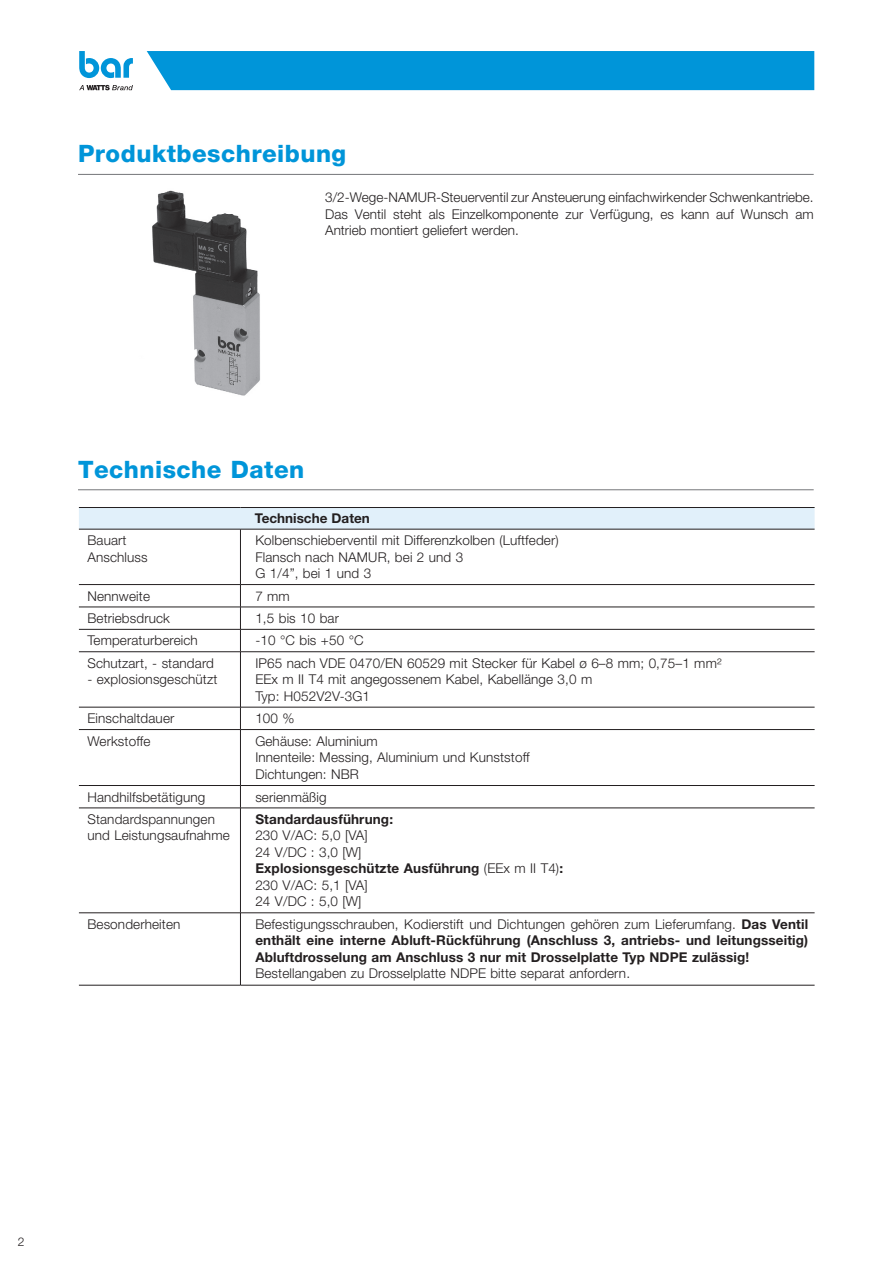
<style>
.page{position:relative;width:893px;height:1263px;background:#fff}
.page>*{position:absolute;margin:0;border:0;box-sizing:border-box;transform-origin:0 0}
.t1{font:800 24px "Helvetica Neue LT Std";letter-spacing:.02em;color:#0095d9}
.t2{font:300 13.5px/16.5px "Helvetica Neue LT Std";letter-spacing:.01em;color:#231f20}
.t3{font:700 13.5px/16.5px "Helvetica Neue LT Std";letter-spacing:.01em;color:#231f20;text-align:justify}
.t4{font:300 12px "Helvetica Neue LT Std";color:#231f20}
.s1{font-weight:700}
.s2{font-weight:300}
</style>
<div class="page">
<div style="left:147px;top:51px;width:667px;height:39px;background:#0095d9"></div>
<svg style="left:79px;top:51px;width:54px;height:27px"></svg>
<svg style="left:79px;top:85px;width:54px;height:5px"></svg>
<hr style="left:78px;top:489px;width:736px;height:1px;background:#757679">
<div style="left:79px;top:508px;width:736px;height:21px;background:#e1f0fa"></div>
<hr style="left:240px;top:529px;width:1px;height:55px;background:#231f20">
<svg style="left:240px;top:585px;width:1px;height:66px"></svg>
<hr style="left:240px;top:652px;width:1px;height:55px;background:#231f20">
<svg style="left:240px;top:708px;width:1px;height:21px"></svg>
<hr style="left:240px;top:730px;width:1px;height:55px;background:#231f20">
<svg style="left:240px;top:786px;width:1px;height:22px"></svg>
<hr style="left:240px;top:808px;width:1px;height:105px;background:#231f20">
<hr style="left:240px;top:913px;width:1px;height:72px;background:#231f20">
<hr style="left:79px;top:507px;width:161px;height:1px;background:#231f20">
<hr style="left:240px;top:507px;width:575px;height:1px;background:#231f20">
<hr style="left:79px;top:529px;width:161px;height:1px;background:#231f20">
<hr style="left:240px;top:529px;width:575px;height:1px;background:#231f20">
<hr style="left:79px;top:584px;width:161px;height:1px;background:#231f20">
<hr style="left:240px;top:584px;width:575px;height:1px;background:#231f20">
<hr style="left:79px;top:607px;width:161px;height:1px;background:#231f20">
<hr style="left:240px;top:607px;width:575px;height:1px;background:#231f20">
<hr style="left:79px;top:629px;width:161px;height:1px;background:#231f20">
<hr style="left:240px;top:629px;width:575px;height:1px;background:#231f20">
<hr style="left:79px;top:651px;width:161px;height:1px;background:#231f20">
<hr style="left:240px;top:651px;width:575px;height:1px;background:#231f20">
<hr style="left:79px;top:707px;width:161px;height:1px;background:#231f20">
<hr style="left:240px;top:707px;width:575px;height:1px;background:#231f20">
<hr style="left:79px;top:729px;width:161px;height:1px;background:#231f20">
<hr style="left:240px;top:729px;width:575px;height:1px;background:#231f20">
<hr style="left:79px;top:785px;width:161px;height:1px;background:#231f20">
<hr style="left:240px;top:785px;width:575px;height:1px;background:#231f20">
<hr style="left:79px;top:808px;width:161px;height:1px;background:#231f20">
<hr style="left:240px;top:808px;width:575px;height:1px;background:#231f20">
<hr style="left:79px;top:912px;width:161px;height:1px;background:#231f20">
<hr style="left:240px;top:912px;width:575px;height:1px;background:#231f20">
<hr style="left:79px;top:985px;width:161px;height:1px;background:#231f20">
<hr style="left:240px;top:985px;width:575px;height:1px;background:#231f20">
<hr style="left:78px;top:174px;width:736px;height:1px;background:#757679">
<img style="left:152px;top:190px;width:108px;height:206px">
<h1 class="t1" style="left:78px;top:139px;width:270px">Produktbeschreibung</h1>
<p class="t2" style="left:325px;top:189px;width:490px;text-align:justify">3/2-Wege-NAMUR-Steuerventil zur Ansteuerung einfachwirkender Schwenkantriebe.<br>Das Ventil steht als Einzelkomponente zur Verfügung, es kann auf Wunsch am Antrieb montiert geliefert werden.</p>
<h1 class="t1" style="left:78px;top:455px;width:228px">Technische Daten</h1>
<p class="t3" style="left:255px;top:510px;width:116px">Technische Daten</p>
<p class="t2" style="left:87px;top:532px;width:62px">Bauart<br>Anschluss</p>
<p class="t2" style="left:255px;top:532px;width:305px">Kolbenschieberventil mit Differenzkolben (Luftfeder)<br>Flansch nach NAMUR, bei 2 und 3<br>G 1/4”, bei 1 und 3</p>
<p class="t2" style="left:87px;top:587px;width:64px">Nennweite</p>
<p class="t2" style="left:255px;top:587px;width:36px">7 mm</p>
<p class="t2" style="left:87px;top:610px;width:84px">Betriebsdruck</p>
<p class="t2" style="left:255px;top:610px;width:85px">1,5 bis 10 bar</p>
<p class="t2" style="left:87px;top:632px;width:112px">Temperaturbereich</p>
<p class="t2" style="left:255px;top:632px;width:110px">-10 °C bis +50 °C</p>
<p class="t2" style="left:87px;top:654px;width:128px">Schutzart, - standard</p>
<p class="t2" style="left:87px;top:671px;width:132px">- explosionsgeschützt</p>
<p class="t2" style="left:255px;top:654px;width:468px">IP65 nach VDE 0470/EN 60529 mit Stecker für Kabel ø 6–8 mm; 0,75–1 mm²<br>EEx m II T4 mit angegossenem Kabel, Kabellänge 3,0 m<br>Typ: H052V2V-3G1</p>
<p class="t2" style="left:87px;top:710px;width:89px">Einschaltdauer</p>
<p class="t2" style="left:255px;top:710px;width:41px">100 %</p>
<p class="t2" style="left:87px;top:732px;width:64px">Werkstoffe</p>
<p class="t2" style="left:255px;top:732px;width:276px">Gehäuse: Aluminium<br>Innenteile: Messing, Aluminium und Kunststoff<br>Dichtungen: NBR</p>
<p class="t2" style="left:87px;top:788px;width:119px">Handhilfsbetätigung</p>
<p class="t2" style="left:255px;top:788px;width:73px">serienmäßig</p>
<p class="t2" style="left:87px;top:810px;width:144px">Standardspannungen und Leistungsaufnahme</p>
<p class="t3" style="left:255px;top:810px;width:139px">Standardausführung:</p>
<p class="t2" style="left:255px;top:827px;width:309px">230 V/AC: 5,0 [VA]<br>24 V/DC : 3,0 [W]<br><span class="s1">Explosionsgeschützte Ausführung</span> (EEx m II T4)<span class="s1">:<br></span>230 V/AC: 5,1 [VA]<br>24 V/DC : 5,0 [W]</p>
<p class="t2" style="left:87px;top:915px;width:95px">Besonderheiten</p>
<p class="t3" style="left:255px;top:915px;width:554px"><span class="s2">Befestigungsschrauben, Kodierstift und Dichtungen gehören zum Lieferumfang.</span> Das Ventil enthält eine interne Abluft-Rückführung (Anschluss 3, antriebs- und leitungsseitig)<br>Abluftdrosselung am Anschluss 3 nur mit Drosselplatte Typ NDPE zulässig!</p>
<p class="t2" style="left:255px;top:965px;width:376px">Bestellangaben zu Drosselplatte NDPE bitte separat anfordern.</p>
<p class="t4" style="left:18px;top:1234px;width:8px">2</p>
</div>
